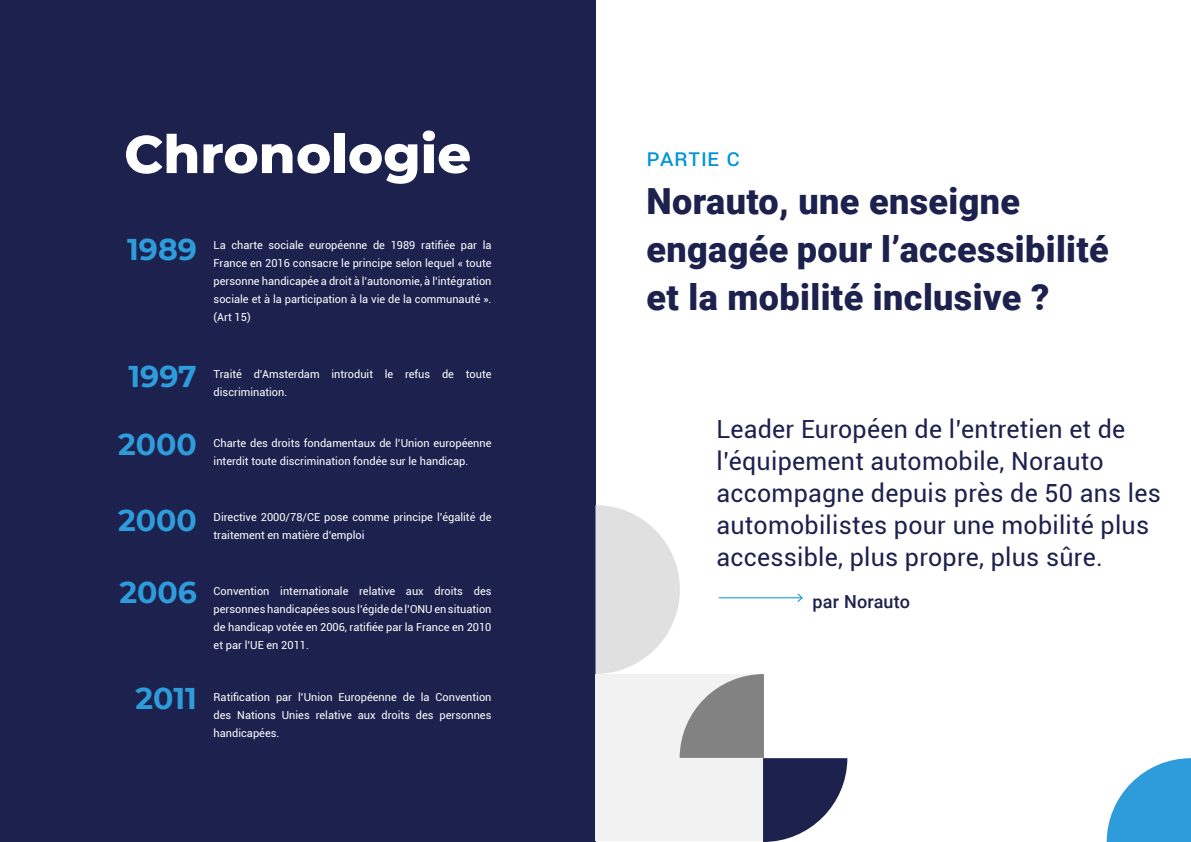
<style>
.page{position:relative;width:1191px;height:842px;background:#fff}
.page>*{position:absolute;margin:0;border:0;box-sizing:border-box;transform-origin:0 0}
.t1{font:800 53px "Montserrat";color:#fff}
.t2{font:900 36px/48px "Roboto";letter-spacing:.01em;color:#1c214d}
.t3{font:700 30px "Montserrat";color:#2e9cdb}
.t4{font:25px/32px "Roboto";letter-spacing:.01em;color:#1c214d}
.t5{font:24px "Roboto";color:#0094d6}
.t6{font:500 18px "Roboto";letter-spacing:.01em;color:#1c214d}
.t7{font:11px/18px "Roboto";color:#fff;text-align:justify}
</style>
<div class="page">
<div style="left:0;top:0;width:595px;height:842px;background:#1c214d"></div>
<svg style="left:1106px;top:758px;width:85px;height:84px"></svg>
<svg style="left:595px;top:505px;width:252px;height:337px"></svg>
<h1 class="t1" style="left:124px;top:115px;width:348px">Chronologie</h1>
<h3 class="t3" style="left:127px;top:228px;width:71px">1989</h3>
<p class="t7" style="left:214px;top:236px;width:279px">La charte sociale européenne de 1989 ratifiée par la France en 2016 consacre le principe selon lequel « toute personne handicapée a droit à l’autonomie, à l’intégration sociale et à la participation à la vie de la communauté ». (Art 15)</p>
<h3 class="t3" style="left:128px;top:355px;width:70px">1997</h3>
<p class="t7" style="left:214px;top:365px;width:279px">Traité d’Amsterdam introduit le refus de toute discrimination.</p>
<h3 class="t3" style="left:118px;top:423px;width:80px">2000</h3>
<p class="t7" style="left:214px;top:433px;width:279px">Charte des droits fondamentaux de l’Union européenne interdit toute discrimination fondée sur le handicap.</p>
<h3 class="t3" style="left:118px;top:499px;width:80px">2000</h3>
<p class="t7" style="left:214px;top:507px;width:279px">Directive 2000/78/CE pose comme principe l’égalité de traitement en matière d’emploi</p>
<h3 class="t3" style="left:119px;top:571px;width:79px">2006</h3>
<p class="t7" style="left:214px;top:581px;width:279px">Convention internationale relative aux droits des personnes handicapées sous l’égide de l’ONU en situation de handicap votée en 2006, ratifiée par la France en 2010 et par l’UE en 2011.</p>
<h3 class="t3" style="left:136px;top:677px;width:63px">2011</h3>
<p class="t7" style="left:214px;top:687px;width:279px">Ratification par l’Union Européenne de la Convention des Nations Unies relative aux droits des personnes handicapées.</p>
<h3 class="t5" style="left:646px;top:140px;width:95px">Partie C</h3>
<h2 class="t2" style="left:646px;top:175px;width:464px">Norauto, une enseigne engagée pour l’accessibilité et la mobilité inclusive ?</h2>
<h3 class="t4" style="left:716px;top:413px;width:446px">Leader Européen de l’entretien et de l’équipement automobile, Norauto accompagne depuis près de 50 ans les automobilistes pour une mobilité plus accessible, plus propre, plus sûre.</h3>
<h3 class="t6" style="left:812px;top:589px;width:99px">par Norauto</h3>
</div>
